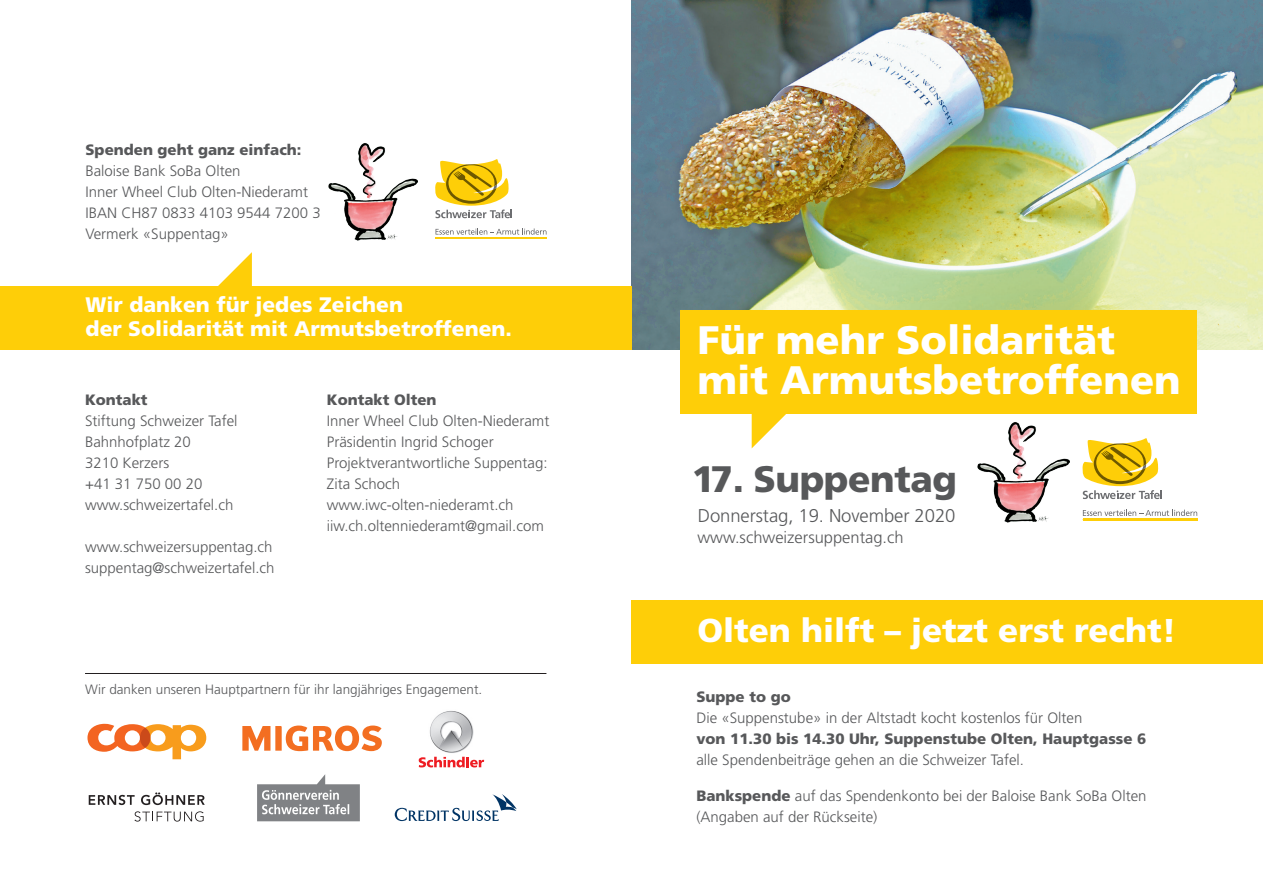
<style>
.page{position:relative;width:1263px;height:893px;background:#fff}
.page>*{position:absolute;margin:0;border:0;box-sizing:border-box;transform-origin:0 0}
.t1{font:900 39.75px "Frutiger LT";color:#fff}
.t2{font:900 36.9px "Frutiger LT";letter-spacing:-.01em;color:#57585a}
.t3{font:900 33px "Frutiger LT";color:#fff}
.t4{font:900 21px "Frutiger LT";color:#fff}
.t5{font:300 18.45px "Frutiger LT";letter-spacing:-.005em;color:#57585a}
.t6{font:300 16.5px "Frutiger LT";color:#57585a}
.lauftext{font:300 15px/21px "Frutiger LT";color:#57585a}
.Lauftext{font:900 15px "Frutiger LT";color:#57585a}
.lauftext-2{font:900 15px "Frutiger LT";color:#57585a}
.lauftext-3{font:300 13.5px "Frutiger LT";color:#57585a}
.s1{font-weight:900}
</style>
<div class="page">
<hr style="left:85px;top:673px;width:461px;height:1px;background:#231f20">
<img style="left:631px;top:0;width:632px;height:349px">
<div style="left:680px;top:310px;width:517px;height:104px;background:#fece08"></div>
<svg style="left:752px;top:414px;width:34px;height:34px"></svg>
<img style="left:978px;top:422px;width:91px;height:100px">
<svg style="left:1083px;top:510px;width:114px;height:6px"></svg>
<hr style="left:1083px;top:519px;width:114px;height:2px;background:#fece08">
<svg style="left:1082px;top:438px;width:80px;height:61px"></svg>
<div style="left:631px;top:600px;width:632px;height:64px;background:#fece08"></div>
<div style="left:0;top:286px;width:631px;height:63px;background:#fece08"></div>
<svg style="left:395px;top:794px;width:122px;height:27px"></svg>
<svg style="left:419px;top:757px;width:65px;height:10px"></svg>
<img style="left:429px;top:711px;width:44px;height:42px">
<svg style="left:89px;top:795px;width:46px;height:10px"></svg>
<svg style="left:141px;top:792px;width:64px;height:13px"></svg>
<svg style="left:134px;top:811px;width:70px;height:11px"></svg>
<svg style="left:242px;top:725px;width:140px;height:26px"></svg>
<svg style="left:87px;top:724px;width:119px;height:35px"></svg>
<div style="left:140px;top:728px;width:10px;height:20px;background:#cb4a1a;border-radius:50%"></div>
<svg style="left:257px;top:774px;width:103px;height:47px"></svg>
<img style="left:329px;top:143px;width:89px;height:98px">
<svg style="left:435px;top:228px;width:111px;height:7px"></svg>
<hr style="left:435px;top:237px;width:112px;height:2px;background:#fece08">
<svg style="left:435px;top:159px;width:77px;height:59px"></svg>
<svg style="left:218px;top:252px;width:34px;height:34px"></svg>
<p class="Lauftext" style="left:85px;top:141px;width:217px">Spenden geht ganz einfach:</p>
<p class="lauftext" style="left:85px;top:161px;width:157px">Baloise Bank SoBa Olten</p>
<p class="lauftext" style="left:85px;top:182px;width:224px">Inner Wheel Club Olten-Niederamt</p>
<p class="lauftext" style="left:85px;top:203px;width:237px">IBAN CH87 0833 4103 9544 7200 3</p>
<p class="lauftext" style="left:85px;top:224px;width:145px">Vermerk «Suppentag»</p>
<p class="t4" style="left:86px;top:292px;width:319px">Wir danken für jedes Zeichen</p>
<p class="t4" style="left:86px;top:316px;width:428px">der Solidarität mit Armutsbetroffenen.</p>
<p class="lauftext-2" style="left:85px;top:391px;width:64px">Kontakt</p>
<p class="lauftext" style="left:85px;top:411px;width:154px">Stiftung Schweizer Tafel</p>
<p class="lauftext" style="left:85px;top:432px;width:107px">Bahnhofplatz 20</p>
<p class="lauftext" style="left:85px;top:453px;width:86px">3210 Kerzers</p>
<p class="lauftext" style="left:85px;top:474px;width:119px">+41 31 750 00 20</p>
<p class="lauftext" style="left:85px;top:495px;width:150px">www.schweizertafel.ch</p>
<p class="lauftext" style="left:85px;top:537px;width:189px">www.schweizersuppentag.ch</p>
<p class="lauftext" style="left:85px;top:558px;width:191px">suppentag@schweizertafel.ch</p>
<p class="lauftext-2" style="left:327px;top:391px;width:111px">Kontakt Olten</p>
<p class="lauftext" style="left:327px;top:411px;width:224px">Inner Wheel Club Olten-Niederamt</p>
<p class="lauftext" style="left:327px;top:432px;width:168px">Präsidentin Ingrid Schoger</p>
<p class="lauftext" style="left:327px;top:453px;width:222px">Projektverantwortliche Suppentag:<br>Zita Schoch</p>
<p class="lauftext" style="left:327px;top:495px;width:188px">www.iwc-olten-niederamt.ch</p>
<p class="lauftext" style="left:327px;top:516px;width:219px">iiw.ch.oltenniederamt@gmail.com</p>
<p class="lauftext-3" style="left:85px;top:681px;width:399px">Wir danken unseren Hauptpartnern für ihr langjähriges Engagement.</p>
<p class="t1" style="left:697px;top:316px;width:419px">Für mehr Solidarität</p>
<p class="t1" style="left:697px;top:356px;width:485px">mit Armutsbetroffenen</p>
<p class="t2" style="left:692px;top:457px;width:267px">17. Suppentag</p>
<p class="t5" style="left:698px;top:505px;width:259px">Donnerstag, 19. November 2020</p>
<p class="t6" style="left:697px;top:528px;width:208px">www.schweizersuppentag.ch</p>
<p class="t3" style="left:697px;top:611px;width:480px">Olten hilft – jetzt erst recht!</p>
<p class="Lauftext" style="left:696px;top:688px;width:96px">Suppe to go</p>
<p class="lauftext" style="left:696px;top:708px;width:387px">Die «Suppenstube» in der Altstadt kocht kostenlos für Olten</p>
<p class="Lauftext" style="left:696px;top:730px;width:451px">von 11.30 bis 14.30 Uhr, Suppenstube Olten, Hauptgasse 6</p>
<p class="lauftext" style="left:696px;top:750px;width:329px">alle Spendenbeiträge gehen an die Schweizer Tafel.</p>
<p class="lauftext" style="left:696px;top:786px;width:452px"><span class="s1">Bankspende</span> auf das Spendenkonto bei der Baloise Bank SoBa Olten (Angaben auf der Rückseite)</p>
</div>
